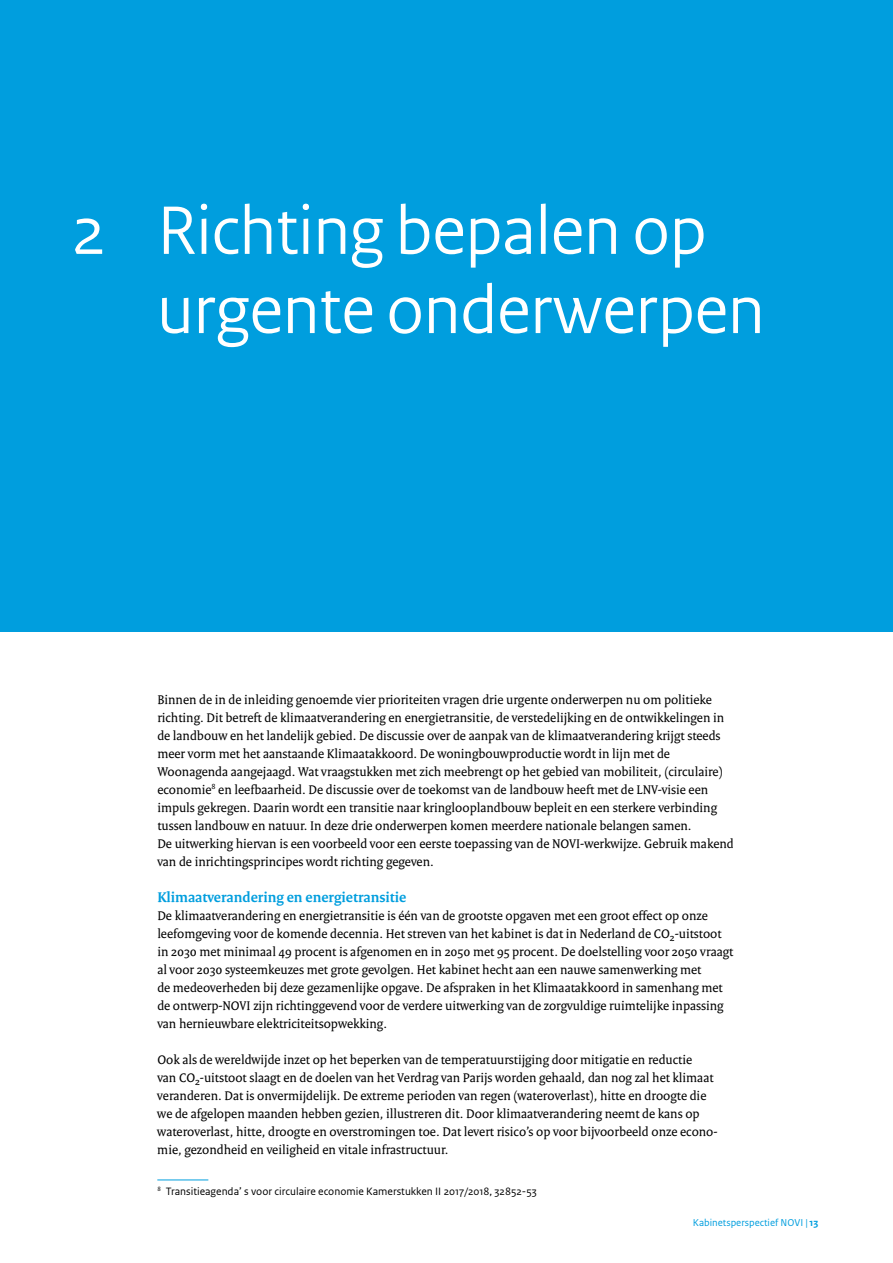
<style>
.page{position:relative;width:893px;height:1263px;background:#fff}
.page>*{position:absolute;margin:0;border:0;box-sizing:border-box;transform-origin:0 0}
.t1{font:72px/79.2px "Rijksoverheid Sans Heading";color:#fff}
.t2{font:700 15px "Rijksoverheid Serif";color:#009ede}
.t3{font:13.5px/18px "Rijksoverheid Serif";color:#000}
.t4{font:11.25px "Rijksoverheid Sans Text";color:#000}
.t5{font:10.5px "Rijksoverheid Sans Text";color:#009ede}
.s1{font-weight:700}
</style>
<div class="page">
<div style="left:0;top:0;width:893px;height:631px;background:#009ede"></div>
<hr style="left:157px;top:1180px;width:51px;height:1px;background:#009ede">
<h1 class="t1" style="left:157px;top:192px;width:609px;text-indent:-85px">2 Richting bepalen op urgente onderwerpen</h1>
<p class="t3" style="left:157px;top:690px;width:578px">Binnen de in de inleiding genoemde vier prioriteiten vragen drie urgente onderwerpen nu om politieke richting. Dit betreft de klimaatverandering en energietransitie, de verstedelijking en de ontwikkelingen in de landbouw en het landelijk gebied. De discussie over de aanpak van de klimaatverandering krijgt steeds meer vorm met het aanstaande Klimaatakkoord. De woningbouwproductie wordt in lijn met de Woonagenda aangejaagd. Wat vraagstukken met zich meebrengt op het gebied van mobiliteit, (circulaire) economie<sup>8</sup> en leefbaarheid. De discussie over de toekomst van de landbouw heeft met de LNV-visie een impuls gekregen. Daarin wordt een transitie naar kringlooplandbouw bepleit en een sterkere verbinding tussen landbouw en natuur. In deze drie onderwerpen komen meerdere nationale belangen samen.<br>De uitwerking hiervan is een voorbeeld voor een eerste toepassing van de NOVI-werkwijze. Gebruik makend van de inrichtingsprincipes wordt richting gegeven.</p>
<p class="t2" style="left:157px;top:888px;width:251px">Klimaatverandering en energietransitie</p>
<p class="t3" style="left:157px;top:906px;width:578px">De klimaatverandering en energietransitie is één van de grootste opgaven met een groot effect op onze leefomgeving voor de komende decennia. Het streven van het kabinet is dat in Nederland de CO<sub>2</sub>-uitstoot in 2030 met minimaal 49 procent is afgenomen en in 2050 met 95 procent. De doelstelling voor 2050 vraagt al voor 2030 systeemkeuzes met grote gevolgen. Het kabinet hecht aan een nauwe samenwerking met<br>de medeoverheden bij deze gezamenlijke opgave. De afspraken in het Klimaatakkoord in samenhang met de ontwerp-NOVI zijn richtinggevend voor de verdere uitwerking van de zorgvuldige ruimtelijke inpassing van hernieuwbare elektriciteitsopwekking.</p>
<p class="t3" style="left:157px;top:1050px;width:562px">Ook als de wereldwijde inzet op het beperken van de temperatuurstijging door mitigatie en reductie<br>van CO<sub>2</sub>-uitstoot slaagt en de doelen van het Verdrag van Parijs worden gehaald, dan nog zal het klimaat veranderen. Dat is onvermijdelijk. De extreme perioden van regen (wateroverlast), hitte en droogte die we de afgelopen maanden hebben gezien, illustreren dit. Door klimaatverandering neemt de kans op wateroverlast, hitte, droogte en overstromingen toe. Dat levert risico’s op voor bijvoorbeeld onze econo&shy;mie, gezondheid en veiligheid en vitale infrastructuur.</p>
<p class="t4" style="left:157px;top:1185px;width:381px"><sup>8</sup> Transitieagenda’ s voor circulaire economie Kamerstukken II 2017/2018, 32852-53</p>
<p class="t5" style="left:693px;top:1216px;width:127px">Kabinetsperspectief NOVI | <span class="s1">13</span></p>
</div>
